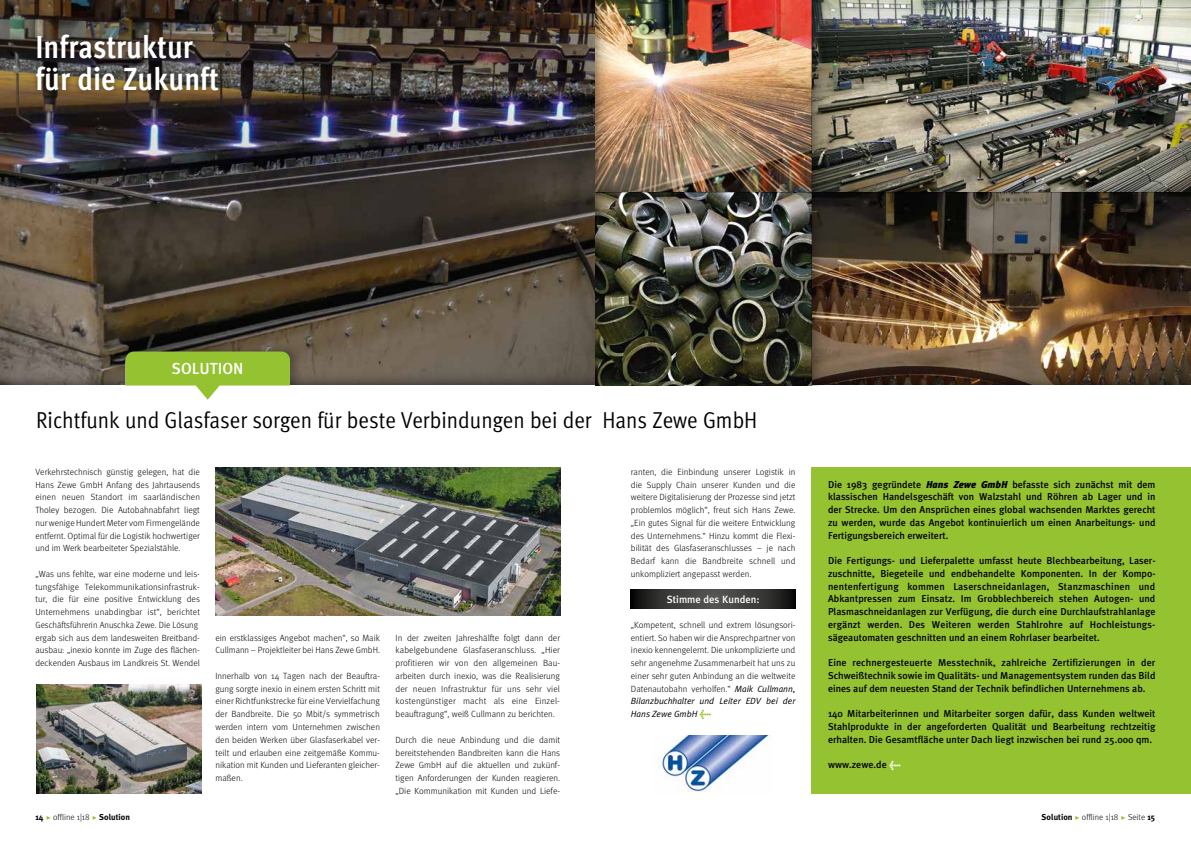
<style>
.page{position:relative;width:1191px;height:842px;background:#fff}
.page>*{position:absolute;margin:0;border:0;box-sizing:border-box;transform-origin:0 0}
.t1{font:700 condensed 32px/32px "Meta OT";color:#fff}
.t2{font:23px "Meta OT Cond Norm";color:#000;scale:1.04 1}
.t3{font:500 16px "Meta Plus";color:#fff}
.t4{font:500 10.5px "Meta Plus";color:#fff}
.t5{font:500 10px/12.8px "Meta Plus";color:#000;text-align:justify}
.t6{font:300 9px/12.8px "Meta";color:#000;text-align:justify}
.t7{font:italic 9px/12.8px "Meta Plus Normal";color:#000}
.t8{font:300 8.5px "Meta";color:#000}
.s1{font-family:"Meta Plus Normal";font-weight:400;font-style:italic}
.s2{font-family:"Meta Plus";font-weight:900;font-style:normal;color:#95c230}
.s3{font-weight:900;font-style:italic}
.s4{font-weight:900;font-size:9px;color:#fff}
.s5{font-family:"Meta Plus";font-weight:700}
.s6{font-family:"Meta Light Expert";font-weight:400;font-size:12px;color:#95c230}
</style>
<div class="page">
<img style="left:0;top:0;width:1191px;height:368px">
<div style="left:811px;top:468px;width:380px;height:326px;background:#95c230"></div>
<div style="left:32px;top:29px;width:193px;height:67px;background:#000;opacity:.55"></div>
<svg style="left:0;top:368px;width:1191px;height:18px;background:#534a3e"></svg>
<div style="left:123px;top:343px;width:180px;height:58px;background:#000;opacity:.25"></div>
<div style="left:0;top:386px;width:1191px;height:15px;background:#fff"></div>
<svg style="left:125px;top:351px;width:165px;height:49px"></svg>
<img style="left:811px;top:0;width:18px;height:386px">
<img style="left:614px;top:174px;width:577px;height:19px">
<img style="left:595px;top:0;width:19px;height:386px">
<svg style="left:631px;top:590px;width:164px;height:18px;background:#373736"></svg>
<img style="left:655px;top:735px;width:114px;height:57px">
<img style="left:215px;top:468px;width:345px;height:147px">
<img style="left:37px;top:684px;width:164px;height:110px">
<h1 class="t1" style="left:35px;top:31px;width:185px">Infrastruktur für die Zukunft</h1>
<h3 class="t3" style="left:172px;top:359px;width:73px">SOLUTION</h3>
<h2 class="t2" style="left:36px;top:406px;width:695px">Richtfunk und Glasfaser sorgen für beste Verbindungen bei der Hans Zewe GmbH</h2>
<p class="t6" style="left:35px;top:465px;width:166px">Verkehrstechnisch günstig gelegen, hat die Hans Zewe GmbH Anfang des Jahrtausends einen neuen Standort im saarländischen Tholey bezogen. Die Autobahnabfahrt liegt nur wenige Hundert Meter vom Firmengelände entfernt. Optimal für die Logistik hochwertiger und im Werk bearbeiteter Spezialstähle.</p>
<p class="t6" style="left:35px;top:567px;width:166px;text-align:left">„Was uns fehlte, war eine moderne und leis&shy;tungsfähige Telekommunikationsinfrastruk&shy;tur, die für eine positive Entwicklung des Unternehmens unabdingbar ist“, berichtet Geschäftsführerin Anuschka Zewe. Die Lösung ergab sich aus dem landesweiten Breitband&shy;ausbau: „inexio konnte im Zuge des flächen&shy;deckenden Ausbaus im Landkreis St. Wendel</p>
<p class="t6" style="left:215px;top:631px;width:166px">ein erstklassiges Angebot machen“, so Maik<br>Cullmann – Projektleiter bei Hans Zewe GmbH.</p>
<p class="t6" style="left:215px;top:669px;width:166px">Innerhalb von 14 Tagen nach der Beauftra&shy;gung sorgte inexio in einem ersten Schritt mit einer Richtfunkstrecke für eine Vervielfachung der Bandbreite. Die 50 Mbit/s symmetrisch werden intern vom Unternehmen zwischen den beiden Werken über Glasfaserkabel ver&shy;teilt und erlauben eine zeitgemäße Kommu&shy;nikation mit Kunden und Lieferanten gleicher&shy;maßen.</p>
<p class="t6" style="left:395px;top:631px;width:166px">In der zweiten Jahreshälfte folgt dann der kabelgebundene Glasfaseranschluss. „Hier profitieren wir von den allgemeinen Bau&shy;arbeiten durch inexio, was die Realisierung der neuen Infrastruktur für uns sehr viel kostengünstiger macht als eine Einzel&shy;beauftragung“, weiß Cullmann zu berichten.</p>
<p class="t6" style="left:395px;top:733px;width:166px">Durch die neue Anbindung und die damit bereitstehenden Bandbreiten kann die Hans Zewe GmbH auf die aktuellen und zukünf&shy;tigen Anforderungen der Kunden reagieren. „Die Kommunikation mit Kunden und Liefe-</p>
<p class="t6" style="left:631px;top:465px;width:166px">ranten, die Einbindung unserer Logistik in die Supply Chain unserer Kunden und die weitere Digitalisierung der Prozesse sind jetzt problemlos möglich“, freut sich Hans Zewe. „Ein gutes Signal für die weitere Entwicklung des Unternehmens.“ Hinzu kommt die Flexi&shy;bilität des Glasfaseranschlusses – je nach Bedarf kann die Bandbreite schnell und unkompliziert angepasst werden.</p>
<p class="t4" style="left:666px;top:593px;width:94px">Stimme des Kunden:</p>
<p class="t6" style="left:631px;top:618px;width:166px">„Kompetent, schnell und extrem lösungsori&shy;entiert. So haben wir die Ansprechpartner von inexio kennengelernt. Die unkomplizierte und sehr angenehme Zusammenarbeit hat uns zu einer sehr guten Anbindung an die weltweite Datenautobahn verholfen.“ <span class="s1">Maik Cullmann,</span></p>
<p class="t7" style="left:631px;top:695px;width:166px">Bilanzbuchhalter und Leiter EDV bei der<br>Hans Zewe GmbH <span class="s2">&lt;</span></p>
<p class="t5" style="left:828px;top:478px;width:329px">Die 1983 gegründete <span class="s3">Hans Zewe GmbH</span> befasste sich zunächst mit dem klassischen Handelsgeschäft von Walzstahl und Röhren ab Lager und in der Strecke. Um den Ansprüchen eines global wachsenden Marktes gerecht zu werden, wurde das Angebot kontinuierlich um einen Anarbeitungs- und Fertigungsbereich erweitert.</p>
<p class="t5" style="left:828px;top:554px;width:329px">Die Fertigungs- und Lieferpalette umfasst heute Blechbearbeitung, Laser&shy;zuschnitte, Biegeteile und endbehandelte Komponenten. In der Kompo&shy;nentenfertigung kommen Laserschneidanlagen, Stanzmaschinen und Abkantpressen zum Einsatz. Im Grobblechbereich stehen Autogen- und Plasmaschneidanlagen zur Verfügung, die durch eine Durchlaufstrahlanlage ergänzt werden. Des Weiteren werden Stahlrohre auf Hochleistungs&shy;sägeautomaten geschnitten und an einem Rohrlaser bearbeitet.</p>
<p class="t5" style="left:828px;top:656px;width:329px">Eine rechnergesteuerte Messtechnik, zahlreiche Zertifizierungen in der Schweißtechnik sowie im Qualitäts- und Managementsystem runden das Bild eines auf dem neuesten Stand der Technik befindlichen Unternehmens ab.</p>
<p class="t5" style="left:828px;top:707px;width:329px">140 Mitarbeiterinnen und Mitarbeiter sorgen dafür, dass Kunden weltweit Stahlprodukte in der angeforderten Qualität und Bearbeitung rechtzeitig erhalten. Die Gesamtfläche unter Dach liegt inzwischen bei rund 25.000 qm.</p>
<p class="t5" style="left:828px;top:758px;width:75px">www.zewe.de <span class="s4">&lt;</span></p>
<p class="t8" style="left:35px;top:812px;width:96px"><span class="s5">14</span> <span class="s6">@</span> offline 1|18 <span class="s6">@</span> <span class="s5">Solution</span></p>
<p class="t8" style="left:1041px;top:812px;width:115px"><span class="s5">Solution</span> <span class="s6">@</span> offline 1|18 <span class="s6">@</span> Seite <span class="s5">15</span></p>
</div>
